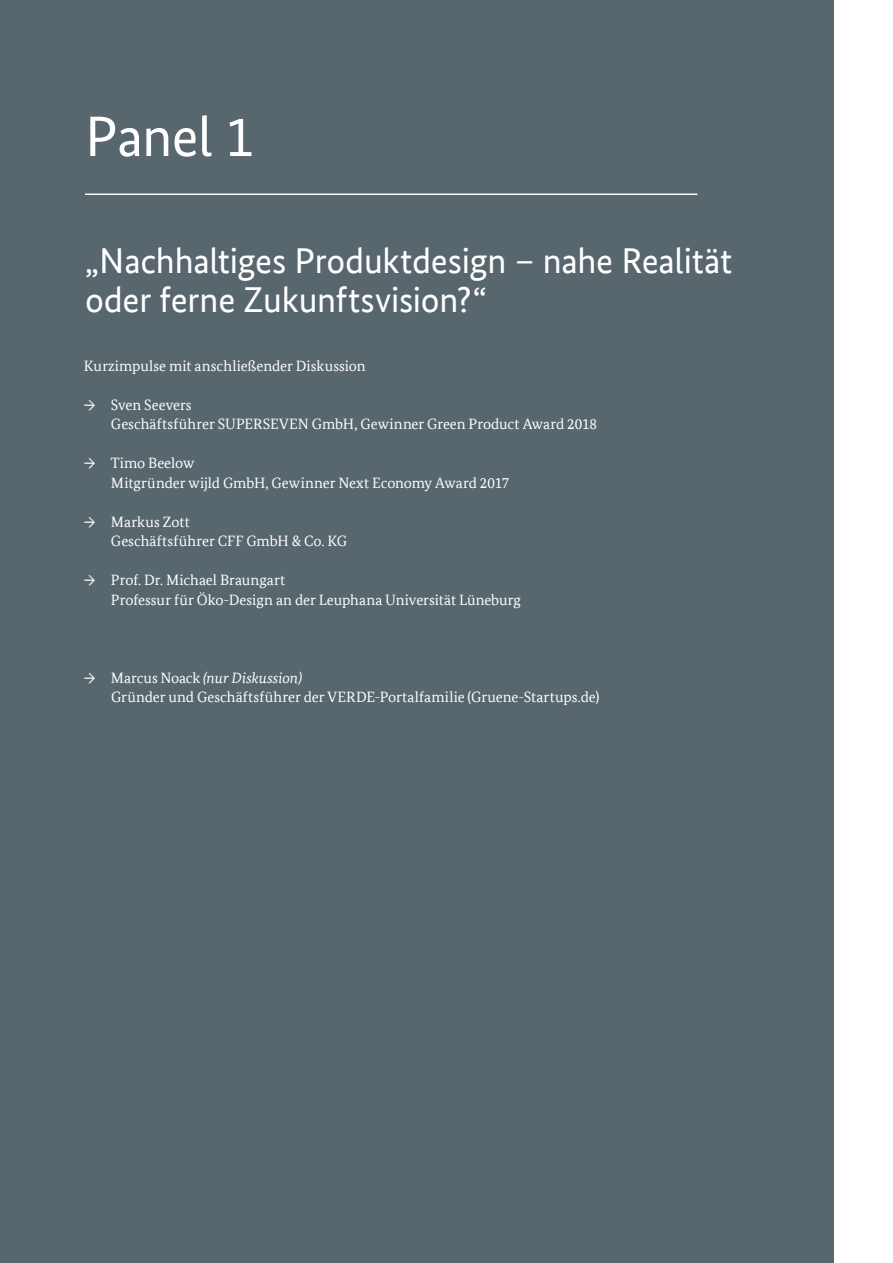
<style>
.page{position:relative;width:893px;height:1263px;background:#fff}
.page>*{position:absolute;margin:0;border:0;box-sizing:border-box;transform-origin:0 0}
.t1{font:57px "Bundes Sans Office";letter-spacing:-.01em;color:#fff}
.t2{font:36px/39px "Bundes Sans Office";letter-spacing:-.01em;color:#fff}
.t3{font:15px/19.5px "Bundes Serif Office";color:#fff}
.s1{font-family:"Bundes Sans Office"}
.s2{font-style:italic}
</style>
<div class="page">
<div style="left:0;top:0;width:833px;height:1263px;background:#58666d"></div>
<hr style="left:85px;top:194px;width:612px;height:1px;background:#fff">
<h1 class="t1" style="left:85px;top:104px;width:170px">Panel 1</h1>
<h2 class="t2" style="left:85px;top:241px;width:649px">„Nachhaltiges Produktdesign – nahe Realität oder ferne Zukunftsvision?“</h2>
<p class="t3" style="left:84px;top:356px;width:283px">Kurzimpulse mit anschließender Diskussion</p>
<p class="t3" style="left:111px;top:395px;width:487px;text-indent:-27px"><span class="s1">→</span> Sven Seevers<br>Geschäftsführer SUPERSEVEN GmbH, Gewinner Green Product Award 2018</p>
<p class="t3" style="left:111px;top:453px;width:400px;text-indent:-27px"><span class="s1">→</span> Timo Beelow<br>Mitgründer wijld GmbH, Gewinner Next Economy Award 2017</p>
<p class="t3" style="left:111px;top:512px;width:238px;text-indent:-27px"><span class="s1">→</span> Markus Zott<br>Geschäftsführer CFF GmbH &amp; Co. KG</p>
<p class="t3" style="left:111px;top:570px;width:412px;text-indent:-27px"><span class="s1">→</span> Prof. Dr. Michael Braungart<br>Professur für Öko-Design an der Leuphana Universität Lüneburg</p>
<p class="t3" style="left:111px;top:668px;width:490px;text-indent:-27px"><span class="s1">→</span> Marcus Noack <span class="s2">(nur Diskussion)<br></span>Gründer und Geschäftsführer der VERDE-Portalfamilie (Gruene-Startups.de)</p>
</div>
